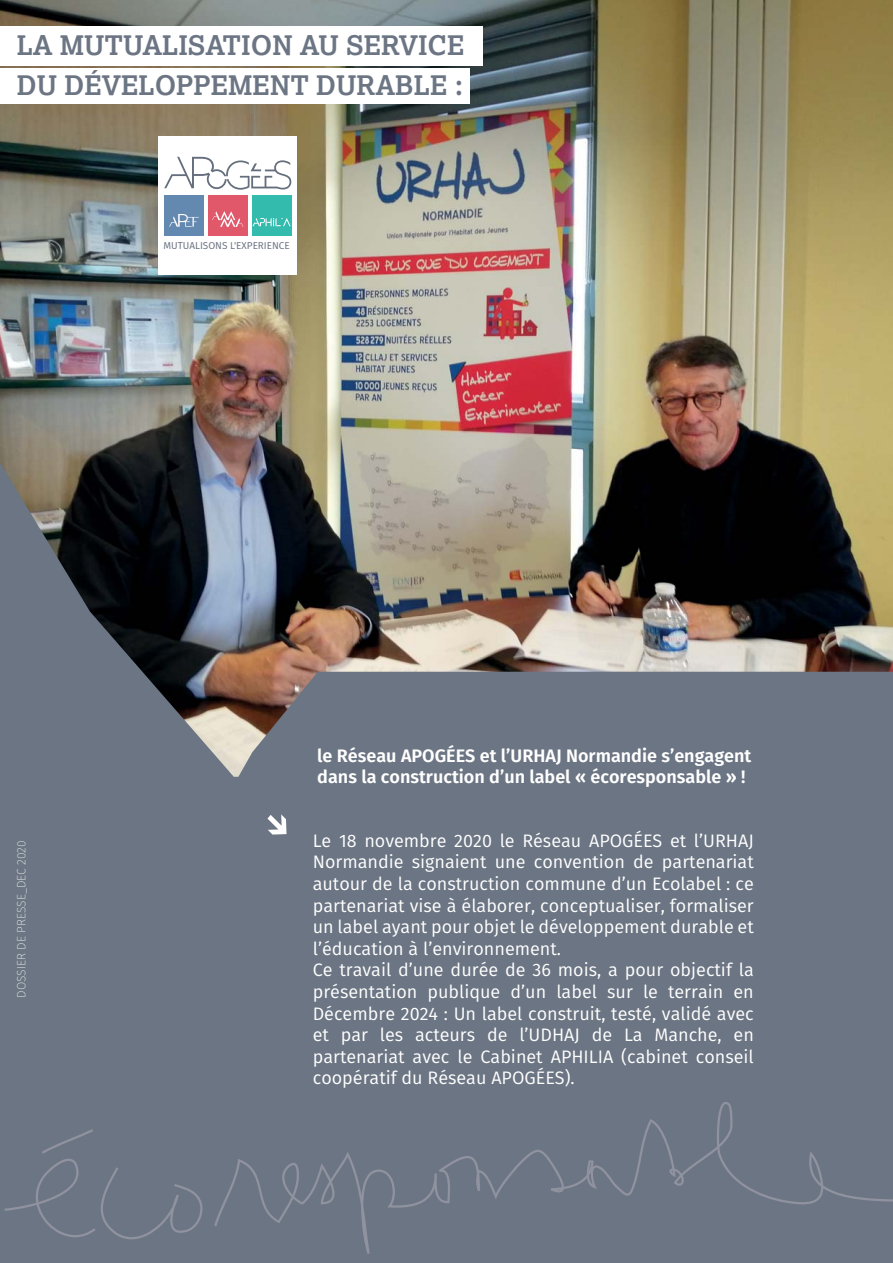
<style>
.page{position:relative;width:893px;height:1263px;background:#fff}
.page>*{position:absolute;margin:0;border:0;box-sizing:border-box;transform-origin:0 0}
.t1{font:700 27px/39.8px "Lexia Da Ma";color:#6c7583}
.t2{font:18px/21.6px "Fira Sans";color:#fff}
.t3{font:600 18px/21.6px "Fira Sans";color:#fff}
.t4{font:200 12px "Fira Sans";color:#fff}
.t5{font:10.05px "Fira Sans";color:#656e7c}
</style>
<div class="page">
<div style="left:0;top:430px;width:893px;height:833px;background:#6c7583"></div>
<img style="left:0;top:0;width:893px;height:777px">
<div style="left:0;top:26px;width:482px;height:40px;background:#fff"></div>
<div style="left:0;top:68px;width:469px;height:35px;background:#fff"></div>
<svg style="left:267px;top:814px;width:19px;height:20px"></svg>
<svg style="left:214px;top:1102px;width:679px;height:152px"></svg>
<svg style="left:5px;top:1129px;width:198px;height:110px"></svg>
<div style="left:159px;top:137px;width:138px;height:138px;background:#fff"></div>
<div style="left:252px;top:195px;width:39px;height:40px;background:#33bcad"></div>
<div style="left:208px;top:195px;width:40px;height:40px;background:#e0586a"></div>
<div style="left:164px;top:195px;width:40px;height:40px;background:#6489b1"></div>
<svg style="left:169px;top:214px;width:30px;height:13px"></svg>
<svg style="left:253px;top:218px;width:37px;height:8px"></svg>
<svg style="left:212px;top:211px;width:31px;height:16px"></svg>
<svg style="left:164px;top:157px;width:127px;height:33px"></svg>
<h1 class="t1" style="left:17px;top:28px;width:449px">LA MUTUALISATION AU SERVICE<br>DU DÉVELOPPEMENT DURABLE :</h1>
<p class="t5" style="left:164px;top:241px;width:128px">MUTUALISONS L'EXPERIENCE</p>
<p class="t4" style="left:16px;top:998px;width:159px;rotate:-90deg">DOSSIER DE PRESSE_DEC 2020</p>
<p class="t3" style="left:317px;top:746px;width:436px">le Réseau APOGÉES et l’URHAJ Normandie s’engagent dans la construction d’un label « écoresponsable » !</p>
<p class="t2" style="left:313px;top:830px;width:443px">Le 18 novembre 2020 le Réseau APOGÉES et l’URHAJ Normandie signaient une convention de partenariat autour de la construction commune d’un Ecolabel : ce partenariat vise à élaborer, conceptualiser, formaliser un label ayant pour objet le développement durable et l’éducation à l’environnement.<br>Ce travail d’une durée de 36 mois, a pour objectif la présentation publique d’un label sur le terrain en Décembre 2024 : Un label construit, testé, validé avec et par les acteurs de l’UDHAJ de La Manche, en partenariat avec le Cabinet APHILIA (cabinet conseil coopératif du Réseau APOGÉES).</p>
</div>
